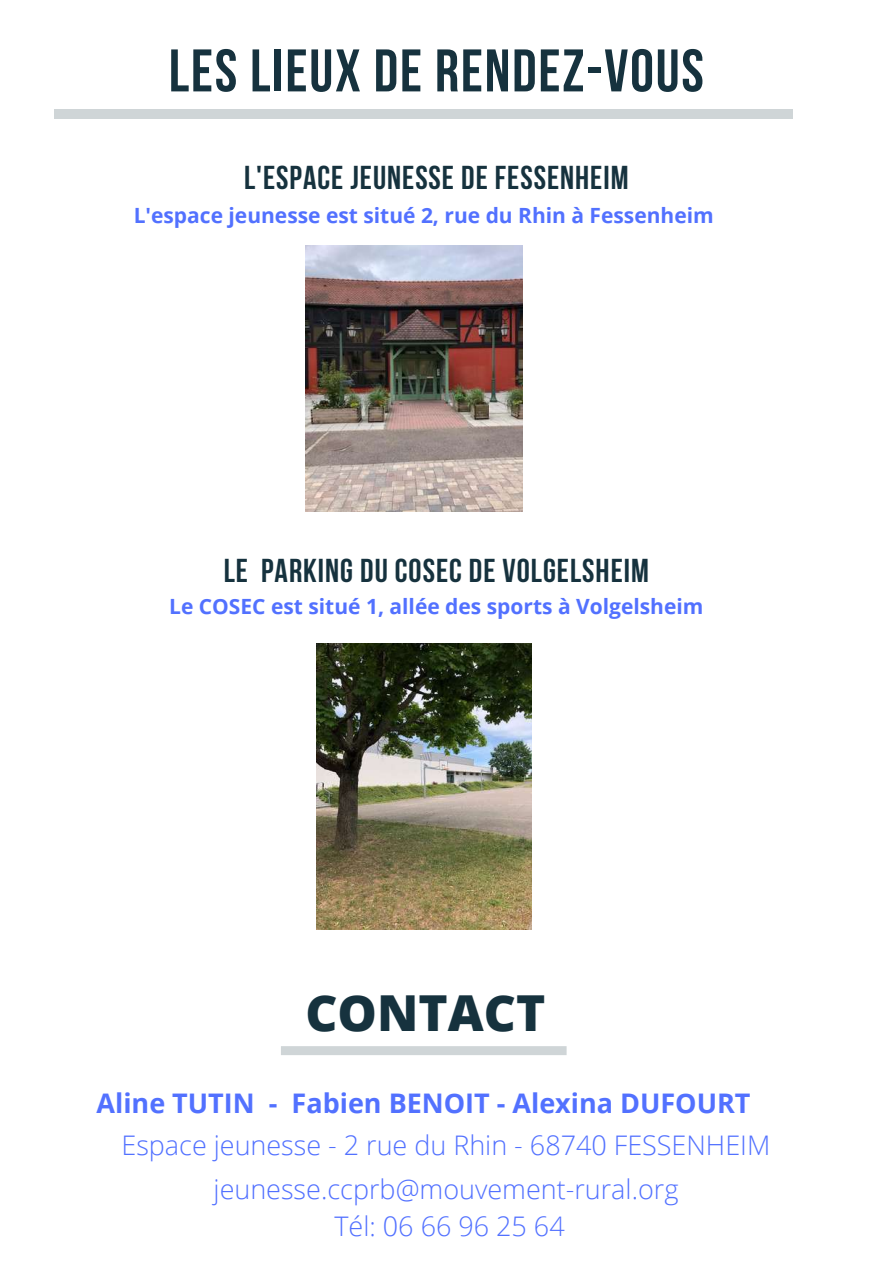
<style>
.page{position:relative;width:893px;height:1264px;background:#fff}
.page>*{position:absolute;margin:0;border:0;box-sizing:border-box;transform-origin:0 0}
.t1{font:700 60px "Bebas Neue";letter-spacing:.03em;color:#16323e}
.t2{font:800 49.65px "Open Sans";color:#16323e}
.t3{font:700 33px "Bebas Neue";letter-spacing:.03em;color:#16323e}
.t4{font:300 27px/43.7px "Open Sans";color:#5271ff;text-align:center}
.t5{font:700 27px "Open Sans";color:#5271ff}
.t6{font:700 21px "Open Sans";color:#5271ff}
</style>
<div class="page">
<div style="left:54px;top:109px;width:739px;height:9px;background:#cfd5d7"></div>
<img style="left:305px;top:245px;width:217px;height:266px">
<img style="left:316px;top:643px;width:215px;height:286px">
<div style="left:281px;top:1046px;width:285px;height:9px;background:#cfd5d7"></div>
<h1 class="t1" style="left:169px;top:46px;width:536px">LES LIEUX DE RENDEZ-VOUS</h1>
<h3 class="t3" style="left:244px;top:164px;width:386px">L'ESPACE JEUNESSE DE FESSENHEIM</h3>
<p class="t6" style="left:134px;top:200px;width:581px">L'espace jeunesse est situé 2, rue du Rhin à Fessenheim</p>
<h3 class="t3" style="left:224px;top:557px;width:426px">LE PARKING DU COSEC DE VOLGELSHEIM</h3>
<p class="t6" style="left:169px;top:591px;width:535px">Le COSEC est situé 1, allée des sports à Volgelsheim</p>
<h2 class="t2" style="left:305px;top:978px;width:241px">CONTACT</h2>
<p class="t5" style="left:97px;top:1083px;width:655px">Aline TUTIN - Fabien BENOIT - Alexina DUFOURT</p>
<p class="t4" style="left:121px;top:1122px;width:650px">Espace jeunesse - 2 rue du Rhin - 68740 FESSENHEIM jeunesse.ccprb@mouvement-rural.org</p>
<p class="t4" style="left:334px;top:1203px;width:232px">Tél: 06 66 96 25 64</p>
</div>
